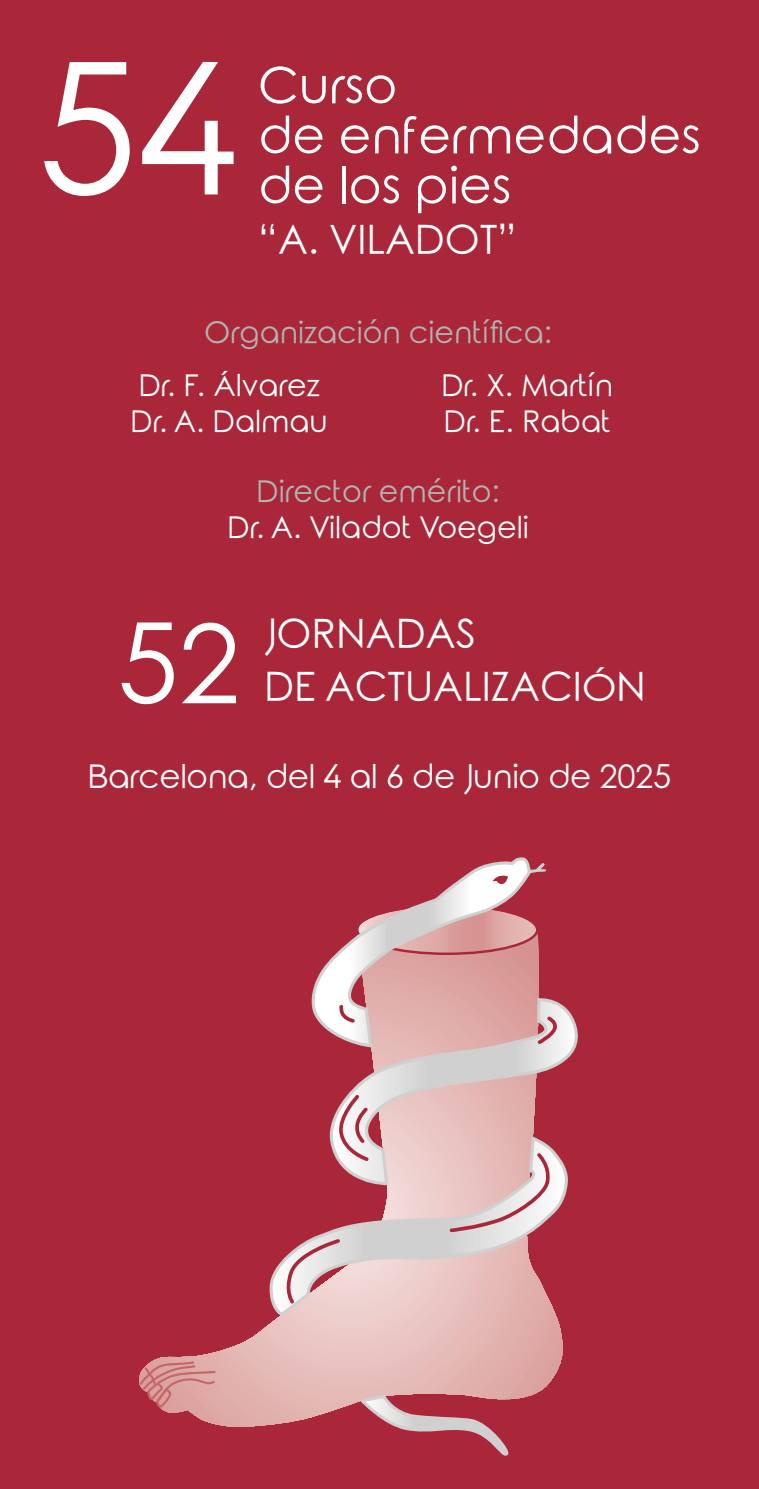
<style>
.page{position:relative;width:759px;height:1489px;background:#fff}
.page>*{position:absolute;margin:0;border:0;box-sizing:border-box;transform-origin:0 0}
.t1{font:180.25px "Rounded Elegance";color:#fff}
.t2{font:110px "Rounded Elegance";color:#fff}
.t3{font:50px/50px "Rounded Elegance";color:#fff}
.t4{font:40px "Rounded Elegance";color:#fff}
.t5{font:32.5px "Rounded Elegance";letter-spacing:-.01em;color:#fff}
.t6{font:30px/36px "Rounded Elegance";color:#fff}
.t7{font:30px "Rounded Elegance";color:#b3b2b2}
</style>
<div class="page">
<div style="left:0;top:0;width:758px;height:1488px;background:#aa273a"></div>
<svg style="left:173px;top:1351px;width:145px;height:72px;background:#deaaa9"></svg>
<svg style="left:139px;top:1359px;width:78px;height:47px;background:#d48f8f"></svg>
<svg style="left:324px;top:1317px;width:239px;height:97px;background:#dfacab"></svg>
<svg style="left:269px;top:1284px;width:288px;height:33px"></svg>
<svg style="left:359px;top:1393px;width:150px;height:63px"></svg>
<svg style="left:270px;top:862px;width:308px;height:452px"></svg>
<h1 class="t1" style="left:37px;top:27px;width:203px">54</h1>
<h3 class="t3" style="left:258px;top:67px;width:444px">Curso<br>de enfermedades de los pies</h3>
<h3 class="t4" style="left:258px;top:216px;width:260px">“A. VILADOT”</h3>
<p class="t7" style="left:204px;top:315px;width:349px">Organización científica:</p>
<p class="t6" style="left:130px;top:371px;width:199px">Dr. F. Álvarez<br>Dr. A. Dalmau</p>
<p class="t6" style="left:441px;top:371px;width:174px">Dr. X. Martín<br>Dr. E. Rabat</p>
<p class="t7" style="left:256px;top:474px;width:245px">Director emérito:</p>
<p class="t6" style="left:227px;top:513px;width:303px">Dr. A. Viladot Voegeli</p>
<h2 class="t2" style="left:117px;top:601px;width:124px">52</h2>
<h3 class="t4" style="left:264px;top:611px;width:213px">JORNADAS</h3>
<h3 class="t4" style="left:264px;top:663px;width:383px">DE ACTUALIZACIÓN</h3>
<p class="t5" style="left:88px;top:757px;width:584px">Barcelona, del 4 al 6 de Junio de 2025</p>
</div>
